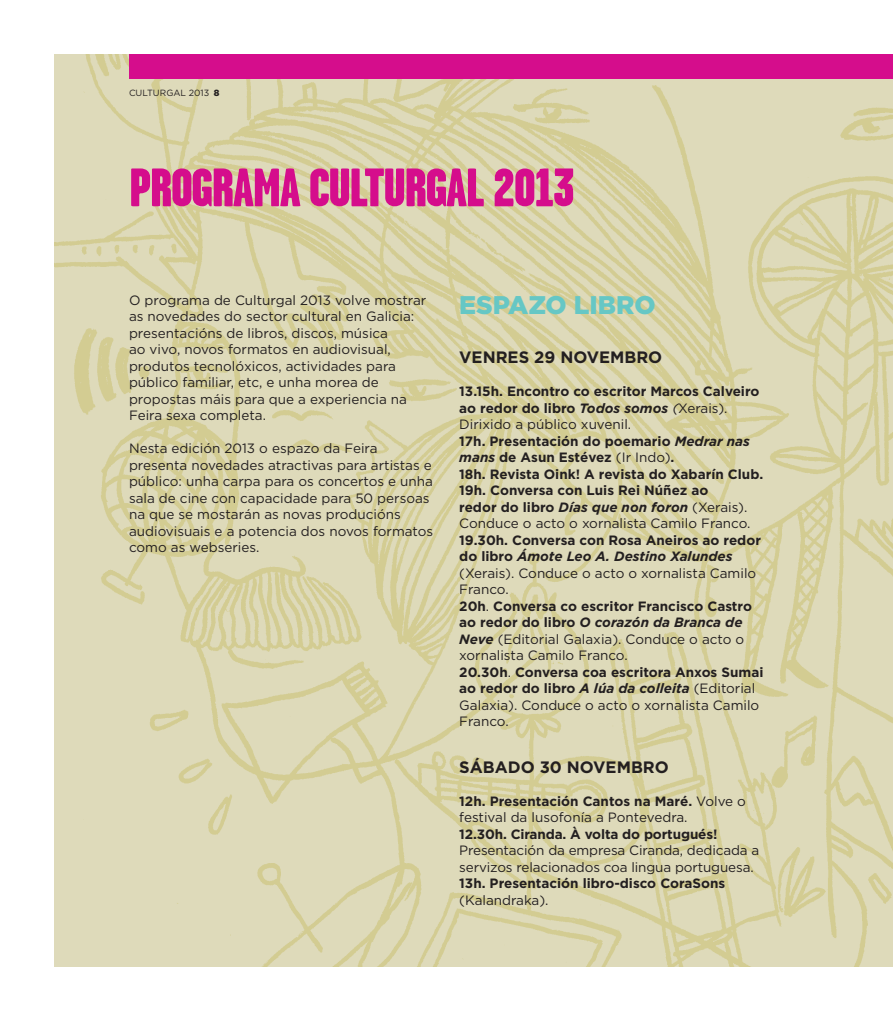
<style>
.page{position:relative;width:893px;height:1021px;background:#fff}
.page>*{position:absolute;margin:0;border:0;box-sizing:border-box;transform-origin:0 0}
.t1{font:900 54px "Garage Gothic";letter-spacing:-.025em;color:#d50d8c}
.t2{font:900 25.5px "Gotham";color:#66c7c5}
.t3{font:700 16.5px "Gotham";color:#231f20}
.t4{font:13.5px/16.5px "Gotham";color:#231f20}
.t5{font:700 13.5px/16.5px "Gotham";color:#231f20}
.t6{font:9px "Gotham";color:#231f20}
.s1{font-weight:900}
.s2{font-style:italic}
.s3{font-weight:400;font-style:italic}
.s4{font-weight:400}
.s5{font-weight:700}
.s6{font-weight:700;font-style:italic}
</style>
<div class="page">
<img style="left:54px;top:54px;width:839px;height:912px">
<div style="left:129px;top:54px;width:764px;height:25px;background:#d50d8c"></div>
<p class="t6" style="left:129px;top:88px;width:92px">CULTURGAL 2013 <span class="s1">8</span></p>
<h1 class="t1" style="left:129px;top:158px;width:447px">PROGRAMA CULTURGAL 2013</h1>
<p class="t4" style="left:129px;top:291px;width:299px">O programa de Culturgal 2013 volve mostrar as novedades do sector cultural en Galicia: presentacións de libros, discos, música<br>ao vivo, novos formatos en audiovisual, produtos tecnolóxicos, actividades para público familiar, etc, e unha morea de propostas máis para que a experiencia na Feira sexa completa.</p>
<p class="t4" style="left:129px;top:440px;width:306px">Nesta edición 2013 o espazo da Feira presenta novedades atractivas para artistas e público: unha carpa para os concertos e unha sala de cine con capacidade para 50 persoas na que se mostarán as novas producións audiovisuais e a potencia dos novos formatos como as webseries.</p>
<h2 class="t2" style="left:459px;top:290px;width:198px">ESPAZO LIBRO</h2>
<p class="t3" style="left:459px;top:348px;width:25px">Venre</p>
<p class="t3" style="left:519px;top:348px;width:145px">s 29 novembro</p>
<p class="t5" style="left:459px;top:383px;width:305px">13.15h. Encontro co escritor Marcos Calveiro ao redor do libro <span class="s2">Todos somos</span> <span class="s3">(</span><span class="s4">Xerais).<br>Dirixido a público xuvenil.<br></span>17h. Presentación do poemario <span class="s2">Medrar nas mans</span> de Asun Estévez <span class="s4">(Ir Indo)</span>.<br>18h. Revista Oink! A revista do Xabarín Club.<br>19h. Conversa con Luis Rei Núñez ao<br>redor do libro <span class="s2">Días que non foron</span> <span class="s4">(Xerais).<br>Conduce o acto o xornalista Camilo Franco.</span></p>
<p class="t4" style="left:459px;top:531px;width:306px"><span class="s5">19.30h. Conversa con Rosa Aneiros ao redor do libro</span> <span class="s6">Ámote Leo A. Destino Xalundes </span>(Xerais). Conduce o acto o xornalista Camilo Franco.<br><span class="s5">20h</span>. <span class="s5">Conversa co escritor Francisco Castro ao redor do libro</span> <span class="s6">O corazón da Branca de Neve</span> (Editorial Galaxia). Conduce o acto o xornalista Camilo Franco.<br><span class="s5">20.30h</span>. <span class="s5">Conversa coa escritora Anxos Sumai ao redor do libro</span> <span class="s6">A lúa da colleita</span> (Editorial Galaxia). Conduce o acto o xornalista Camilo Franco.</p>
<p class="t3" style="left:459px;top:757px;width:211px">Sábado 30 novembro</p>
<p class="t4" style="left:459px;top:792px;width:288px"><span class="s5">12h. Presentación Cantos na Maré.</span> Volve o festival da lusofonía a Pontevedra.</p>
<p class="t5" style="left:459px;top:825px;width:260px">12.30h. Ciranda. À volta do portugués!</p>
<p class="t4" style="left:459px;top:842px;width:302px">Presentación da empresa Ciranda, dedicada a servizos relacionados coa lingua portuguesa.</p>
<p class="t5" style="left:459px;top:875px;width:267px">13h. Presentación libro-disco CoraSons</p>
<p class="t4" style="left:459px;top:891px;width:91px">(Kalandraka).</p>
</div>
